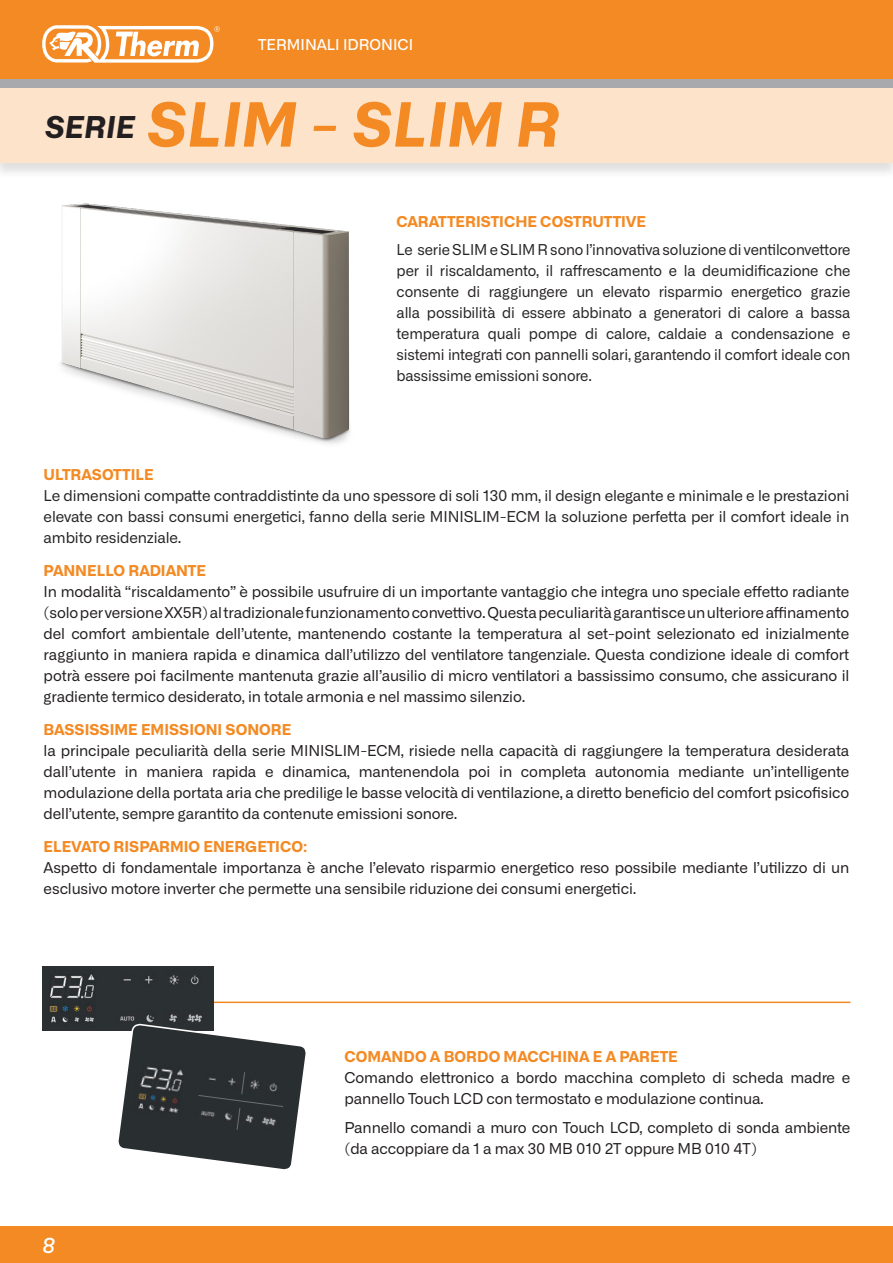
<style>
.page{position:relative;width:893px;height:1263px;background:#fff}
.page>*{position:absolute;margin:0;border:0;box-sizing:border-box;transform-origin:0 0}
.t1{font:italic 700 60.9px "Alliance No.1";color:#f38a23}
.t2{font:italic 700 30.15px "Alliance No.1";color:#231f20}
.t3{font:italic 500 21px "Alliance No.1";color:#fff}
.t4{font:15px/21px "Alliance No.1";letter-spacing:-.01em;color:#231f20}
.t5{font:15px/21px "Alliance No.1";letter-spacing:-.01em;color:#262324;text-align:justify}
.titolo_caratteristic{font:700 15px "Alliance No.1";color:#f38a23}
.titolo_caratteristic-2{font:700 15px "Alliance No.1";color:#f38a23}
.t6{font:500 15px "Alliance No.1";color:#fff}
</style>
<div class="page">
<div style="left:0;top:0;width:893px;height:80px;background:#f38a23"></div>
<svg style="left:42px;top:25px;width:178px;height:38px"></svg>
<div style="left:0;top:80px;width:893px;height:8px;background:#a8a9ad"></div>
<img style="left:60px;top:203px;width:290px;height:241px">
<div style="left:0;top:89px;width:893px;height:90px;background:#231f20;opacity:.14"></div>
<div style="left:0;top:88px;width:893px;height:74px;background:#fde3ca"></div>
<hr style="left:43px;top:1001px;width:807px;height:2px;background:#f38a23">
<img style="left:43px;top:967px;width:170px;height:63px">
<svg style="left:116px;top:1023px;width:190px;height:147px"></svg>
<div style="left:0;top:1227px;width:893px;height:36px;background:#f38a23"></div>
<p class="t6" style="left:258px;top:35px;width:156px">TERMINALI IDRONICI</p>
<p class="t2" style="left:45px;top:108px;width:92px">SERIE</p>
<p class="t1" style="left:147px;top:85px;width:415px">SLIM - SLIM R</p>
<p class="titolo_caratteristic" style="left:397px;top:211px;width:251px">CARATTERISTICHE COSTRUTTIVE</p>
<p class="t5" style="left:397px;top:239px;width:455px">Le serie SLIM e SLIM R sono l’innovativa soluzione di ventilconvettore per il riscaldamento, il raffrescamento e la deumidificazione che consente di raggiungere un elevato risparmio energetico grazie alla possibilità di essere abbinato a generatori di calore a bassa temperatura quali pompe di calore, caldaie a condensazione e sistemi integrati con pannelli solari, garantendo il comfort ideale con bassissime emissioni sonore.</p>
<p class="titolo_caratteristic-2" style="left:44px;top:465px;width:111px">ULTRASOTTILE</p>
<p class="t5" style="left:44px;top:485px;width:807px">Le dimensioni compatte contraddistinte da uno spessore di soli 130 mm, il design elegante e minimale e le prestazioni elevate con bassi consumi energetici, fanno della serie MINISLIM-ECM la soluzione perfetta per il comfort ideale in ambito residenziale.</p>
<p class="titolo_caratteristic" style="left:44px;top:561px;width:164px">PANNELLO RADIANTE</p>
<p class="t4" style="left:44px;top:581px;width:807px;text-align:justify">In modalità “riscaldamento” è possibile usufruire di un importante vantaggio che integra uno speciale effetto radiante (solo per versione XX5R) al tradizionale funzionamento convettivo. Questa peculiarità garantisce un ulteriore affinamento del comfort ambientale dell’utente, mantenendo costante la temperatura al set-point selezionato ed inizialmente raggiunto in maniera rapida e dinamica dall’utilizzo del ventilatore tangenziale. Questa condizione ideale di comfort potrà essere poi facilmente mantenuta grazie all’ausilio di micro ventilatori a bassissimo consumo, che assicurano il gradiente termico desiderato, in totale armonia e nel massimo silenzio.</p>
<p class="titolo_caratteristic" style="left:44px;top:720px;width:249px">BASSISSIME EMISSIONI SONORE</p>
<p class="t4" style="left:44px;top:740px;width:807px;text-align:justify">la principale peculiarità della serie MINISLIM-ECM, risiede nella capacità di raggiungere la temperatura desiderata dall’utente in maniera rapida e dinamica, mantenendola poi in completa autonomia mediante un’intelligente modulazione della portata aria che predilige le basse velocità di ventilazione, a diretto beneficio del comfort psicofisico dell’utente, sempre garantito da contenute emissioni sonore.</p>
<p class="titolo_caratteristic" style="left:44px;top:837px;width:265px">ELEVATO RISPARMIO ENERGETICO:</p>
<p class="t4" style="left:44px;top:857px;width:807px">Aspetto di fondamentale importanza è anche l’elevato risparmio energetico reso possibile mediante l’utilizzo di un esclusivo motore inverter che permette una sensibile riduzione dei consumi energetici.</p>
<p class="t3" style="left:43px;top:1233px;width:14px">8</p>
<p class="titolo_caratteristic-2" style="left:344px;top:1047px;width:335px">COMANDO A BORDO MACCHINA E A PARETE</p>
<p class="t4" style="left:344px;top:1067px;width:507px">Comando elettronico a bordo macchina completo di scheda madre e pannello Touch LCD con termostato e modulazione continua.</p>
<p class="t4" style="left:344px;top:1117px;width:508px">Pannello comandi a muro con Touch LCD, completo di sonda ambiente (da accoppiare da 1 a max 30 MB 010 2T oppure MB 010 4T)</p>
</div>
